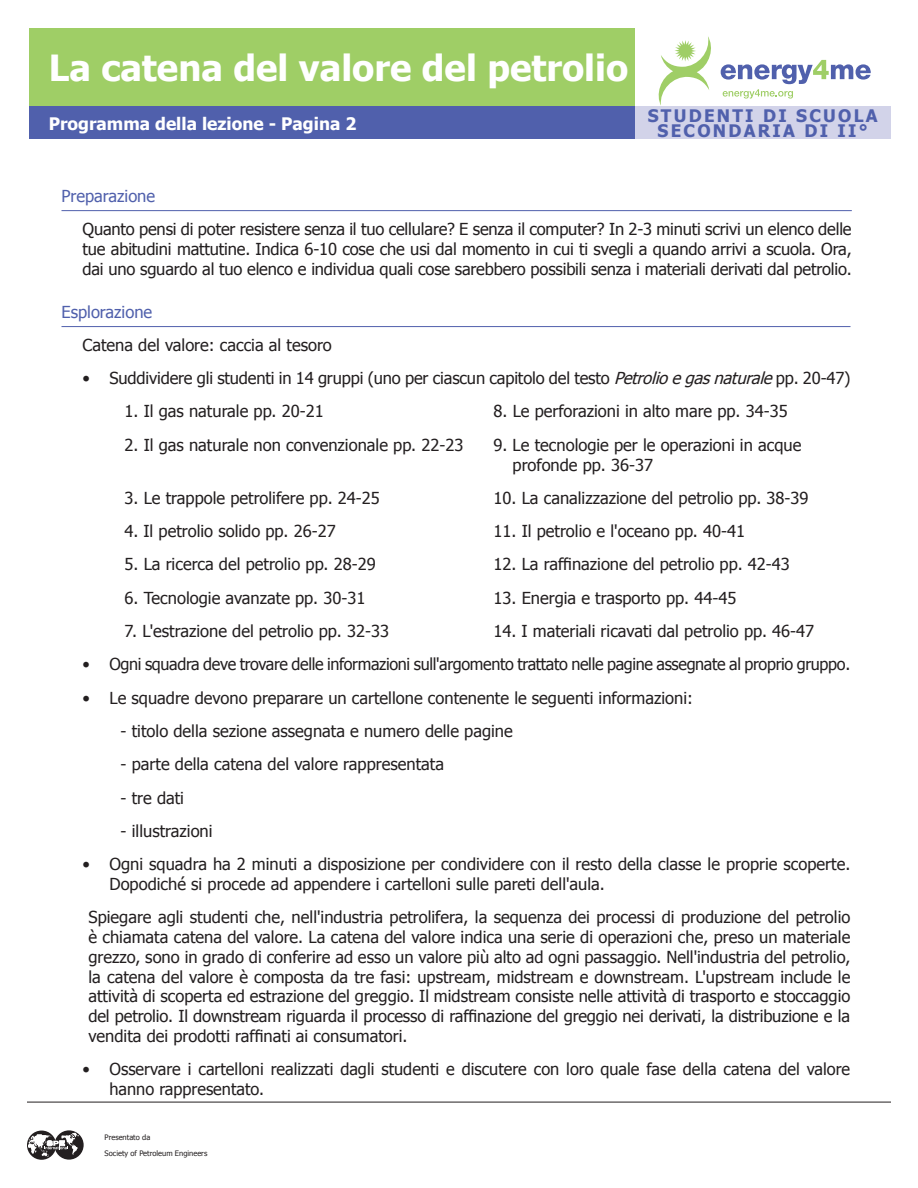
<style>
.page{position:relative;width:918px;height:1188px;background:#fff}
.page>*{position:absolute;margin:0;border:0;box-sizing:border-box;transform-origin:0 0}
.t1{font:700 36px "Tahoma";color:#fff}
.t2{font:700 17.25px/15px "Tahoma";letter-spacing:.13em;color:#5060ac;text-align:center}
.t3{font:700 17.25px "Tahoma";color:#fff}
.t4{font:16.5px/19.8px "Tahoma";color:#231f20}
.t5{font:16.5px "Tahoma";letter-spacing:-.02em;color:#231f20}
.t6{font:16.5px "Tahoma";color:#5060ac}
.t7{font:7.5px/15.8px "Tahoma";color:#231f20}
.s1{font-style:italic}
</style>
<div class="page">
<div style="left:635px;top:106px;width:256px;height:33px;background:#d2d3e9"></div>
<hr style="left:27px;top:1102px;width:864px;height:1px;background:#231f20">
<div style="left:29px;top:29px;width:606px;height:77px;background:#9fce66"></div>
<div style="left:29px;top:106px;width:606px;height:33px;background:#5060ac"></div>
<svg style="left:27px;top:1131px;width:29px;height:29px"></svg>
<svg style="left:54px;top:1130px;width:30px;height:30px"></svg>
<svg style="left:28px;top:1132px;width:51px;height:25px"></svg>
<hr style="left:62px;top:210px;width:790px;height:1px;background:#5060ac">
<svg style="left:658px;top:36px;width:53px;height:70px"></svg>
<svg style="left:721px;top:60px;width:150px;height:39px"></svg>
<hr style="left:62px;top:326px;width:789px;height:1px;background:#5060ac">
<h1 class="t1" style="left:49px;top:43px;width:581px">La catena del valore del petrolio</h1>
<p class="t3" style="left:49px;top:111px;width:309px">Programma della lezione - Pagina 2</p>
<p class="t2" style="left:648px;top:107px;width:231px">STUDENTI DI SCUOLA<br>SECONDARIA DI II°</p>
<p class="t6" style="left:62px;top:185px;width:95px">Preparazione</p>
<p class="t4" style="left:83px;top:218px;width:771px;text-align:justify">Quanto pensi di poter resistere senza il tuo cellulare? E senza il computer? In 2-3 minuti scrivi un elenco delle tue abitudini mattutine. Indica 6-10 cose che usi dal momento in cui ti svegli a quando arrivi a scuola. Ora, dai uno sguardo al tuo elenco e individua quali cose sarebbero possibili senza i materiali derivati dal petrolio.</p>
<p class="t6" style="left:62px;top:301px;width:92px">Esplorazione</p>
<p class="t4" style="left:83px;top:334px;width:251px">Catena del valore: caccia al tesoro</p>
<p class="t4" style="left:83px;top:367px;width:769px">• Suddividere gli studenti in 14 gruppi (uno per ciascun capitolo del testo <span class="s1">Petrolioegasnaturale</span>pp. 20-47)</p>
<p class="t4" style="left:124px;top:401px;width:201px">1. Il gas naturale pp. 20-21</p>
<p class="t4" style="left:494px;top:401px;width:296px">8. Le perforazioni in alto mare pp. 34-35</p>
<p class="t4" style="left:124px;top:434px;width:340px">2. Il gas naturale non convenzionale pp. 22-23</p>
<p class="t4" style="left:513px;top:434px;width:290px;text-indent:-19px">9. Le tecnologie per le operazioni in acque profonde pp. 36-37</p>
<p class="t4" style="left:124px;top:487px;width:257px">3. Le trappole petrolifere pp. 24-25</p>
<p class="t4" style="left:494px;top:487px;width:317px">10. La canalizzazione del petrolio pp. 38-39</p>
<p class="t4" style="left:124px;top:520px;width:213px">4. Il petrolio solido pp. 26-27</p>
<p class="t4" style="left:494px;top:520px;width:253px">11. Il petrolio e l'oceano pp. 40-41</p>
<p class="t4" style="left:124px;top:554px;width:253px">5. La ricerca del petrolio pp. 28-29</p>
<p class="t4" style="left:494px;top:554px;width:298px">12. La raffinazione del petrolio pp. 42-43</p>
<p class="t4" style="left:124px;top:587px;width:242px">6. Tecnologie avanzate pp. 30-31</p>
<p class="t4" style="left:494px;top:587px;width:244px">13. Energia e trasporto pp. 44-45</p>
<p class="t4" style="left:124px;top:620px;width:266px">7. L'estrazione del petrolio pp. 32-33</p>
<p class="t4" style="left:494px;top:620px;width:322px">14. I materiali ricavati dal petrolio pp. 46-47</p>
<p class="t5" style="left:82px;top:653px;width:770px">• Ogni squadra deve trovare delle informazioni sull'argomento trattato nelle pagine assegnate al proprio gruppo.</p>
<p class="t4" style="left:82px;top:687px;width:612px">• Le squadre devono preparare un cartellone contenente le seguenti informazioni:</p>
<p class="t4" style="left:121px;top:720px;width:394px">- titolo della sezione assegnata e numero delle pagine</p>
<p class="t4" style="left:121px;top:754px;width:325px">- parte della catena del valore rappresentata</p>
<p class="t4" style="left:121px;top:787px;width:65px">- tre dati</p>
<p class="t4" style="left:121px;top:820px;width:93px">- illustrazioni</p>
<p class="t4" style="left:109px;top:853px;width:742px;text-indent:-27px">• Ogni squadra ha 2 minuti a disposizione per condividere con il resto della classe le proprie scoperte.<br>Dopodiché si procede ad appendere i cartelloni sulle pareti dell'aula.</p>
<p class="t4" style="left:88px;top:907px;width:763px;text-align:justify">Spiegare agli studenti che, nell'industria petrolifera, la sequenza dei processi di produzione del petrolio è chiamata catena del valore. La catena del valore indica una serie di operazioni che, preso un materiale grezzo, sono in grado di conferire ad esso un valore più alto ad ogni passaggio. Nell'industria del petrolio, la catena del valore è composta da tre fasi: upstream, midstream e downstream. L'upstream include le attività di scoperta ed estrazione del greggio. Il midstream consiste nelle attività di trasporto e stoccaggio del petrolio. Il downstream riguarda il processo di raffinazione del greggio nei derivati, la distribuzione e la vendita dei prodotti raffinati ai consumatori.</p>
<p class="t4" style="left:110px;top:1059px;width:742px;text-indent:-27px">• Osservare i cartelloni realizzati dagli studenti e discutere con loro quale fase della catena del valore hanno rappresentato.</p>
<p class="t7" style="left:105px;top:1129px;width:104px">Presentato da<br>Society of Petroleum Engineers</p>
</div>
